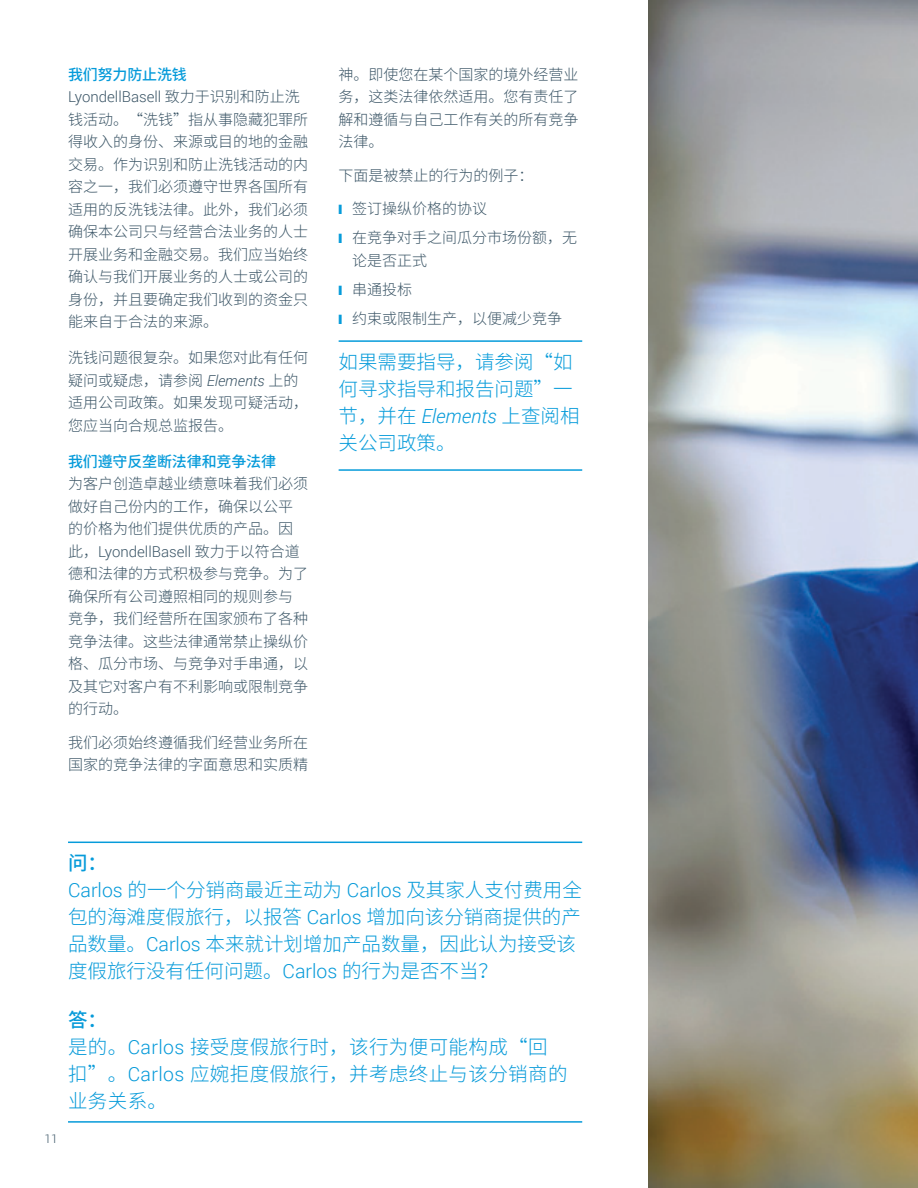
<style>
.page{position:relative;width:918px;height:1188px;background:#fff}
.page>*{position:absolute;margin:0;border:0;box-sizing:border-box;transform-origin:0 0}
.t1{font:300 19.5px/27px "Noto Sans CJ Ksc";color:#069ad9}
.t2{font:300 19.5px/27px "Noto Sans CJ Ksc";letter-spacing:.02em;color:#069ad9}
.t3{font:300 19.5px/27px "Noto Sans CJ Ksc";color:#069bda}
.t4{font:300 15px/22.5px "Noto Sans CJ Ksc";color:#3b5566}
.Subtitle{font:500 15px "Noto Sans CJ Ksc";letter-spacing:-.01em;color:#069bda}
.Paragraph_Style_1{font:300 12px "Roboto";color:#3b5566}
.s1{font-family:"Roboto"}
.s2{font-family:"Roboto";font-style:italic}
.s3{color:#069bda}
.s4{font-weight:500;color:#069bda}
.s5{font-weight:500}
</style>
<div class="page">
<img style="left:648px;top:0;width:270px;height:1188px">
<hr style="left:68px;top:842px;width:514px;height:1px;background:#069bda">
<hr style="left:68px;top:1121px;width:514px;height:2px;background:#069ad9">
<hr style="left:339px;top:340px;width:243px;height:2px;background:#069bda">
<hr style="left:339px;top:469px;width:243px;height:2px;background:#069bda">
<p class="Subtitle" style="left:68px;top:66px;width:120px">我们努力防止洗钱</p>
<p class="t4" style="left:68px;top:86px;width:242px"><span class="s1">LyondellBasell</span> 致力于识别和防止洗钱活动。“洗钱”指从事隐藏犯罪所得收入的身份、来源或目的地的金融交易。作为识别和防止洗钱活动的内容之一，我们必须遵守世界各国所有适用的反洗钱法律。此外，我们必须确保本公司只与经营合法业务的人士开展业务和金融交易。我们应当始终确认与我们开展业务的人士或公司的身份，并且要确定我们收到的资金只能来自于合法的来源。</p>
<p class="t4" style="left:68px;top:347px;width:242px">洗钱问题很复杂。如果您对此有任何疑问或疑虑，请参阅 <span class="s2">Elements</span> 上的适用公司政策。如果发现可疑活动，您应当向合规总监报告。</p>
<p class="Subtitle" style="left:68px;top:453px;width:210px">我们遵守反垄断法律和竞争法律</p>
<p class="t4" style="left:68px;top:473px;width:242px">为客户创造卓越业绩意味着我们必须做好自己份内的工作，确保以公平的价格为他们提供优质的产品。因此，<span class="s1">LyondellBasell</span> 致力于以符合道德和法律的方式积极参与竞争。为了确保所有公司遵照相同的规则参与竞争，我们经营所在国家颁布了各种竞争法律。这些法律通常禁止操纵价格、瓜分市场、与竞争对手串通，以及其它对客户有不利影响或限制竞争的行动。</p>
<p class="t4" style="left:68px;top:731px;width:242px">我们必须始终遵循我们经营业务所在国家的竞争法律的字面意思和实质精</p>
<p class="t4" style="left:339px;top:64px;width:242px;text-align:justify">神。即使您在某个国家的境外经营业务，这类法律依然适用。您有责任了解和遵循与自己工作有关的所有竞争法律。</p>
<p class="t4" style="left:339px;top:164px;width:197px">下面是被禁止的行为的例子：</p>
<p class="t4" style="left:339px;top:198px;width:150px"><span class="s3">❙</span> 签订操纵价格的协议</p>
<p class="t4" style="left:352px;top:227px;width:227px;text-indent:-14px"><span class="s3">❙</span> 在竞争对手之间瓜分市场份额，无论是否正式</p>
<p class="t4" style="left:339px;top:279px;width:75px"><span class="s3">❙</span> 串通投标</p>
<p class="t4" style="left:339px;top:308px;width:225px"><span class="s3">❙</span> 约束或限制生产，以便减少竞争</p>
<p class="t3" style="left:339px;top:349px;width:243px">如果需要指导，请参阅“如何寻求指导和报告问题”一节，并在 <span class="s2">Elements</span> 上查阅相关公司政策。</p>
<p class="Paragraph_Style_1" style="left:44px;top:1131px;width:15px">11</p>
<p class="t1" style="left:68px;top:850px;width:515px"><span class="s4">问：<br></span><span class="s1">Carlos</span> 的一个分销商最近主动为 <span class="s1">Carlos</span> 及其家人支付费用全包的海滩度假旅行，以报答 <span class="s1">Carlos</span> 增加向该分销商提供的产品数量。<span class="s1">Carlos</span> 本来就计划增加产品数量，因此认为接受该度假旅行没有任何问题。<span class="s1">Carlos</span> 的行为是否不当？</p>
<p class="t2" style="left:68px;top:1006px;width:501px"><span class="s5">答：<br></span>是的。<span class="s1">Carlos</span> 接受度假旅行时，该行为便可能构成“回扣”。<span class="s1">Carlos</span> 应婉拒度假旅行，并考虑终止与该分销商的业务关系。</p>
</div>
